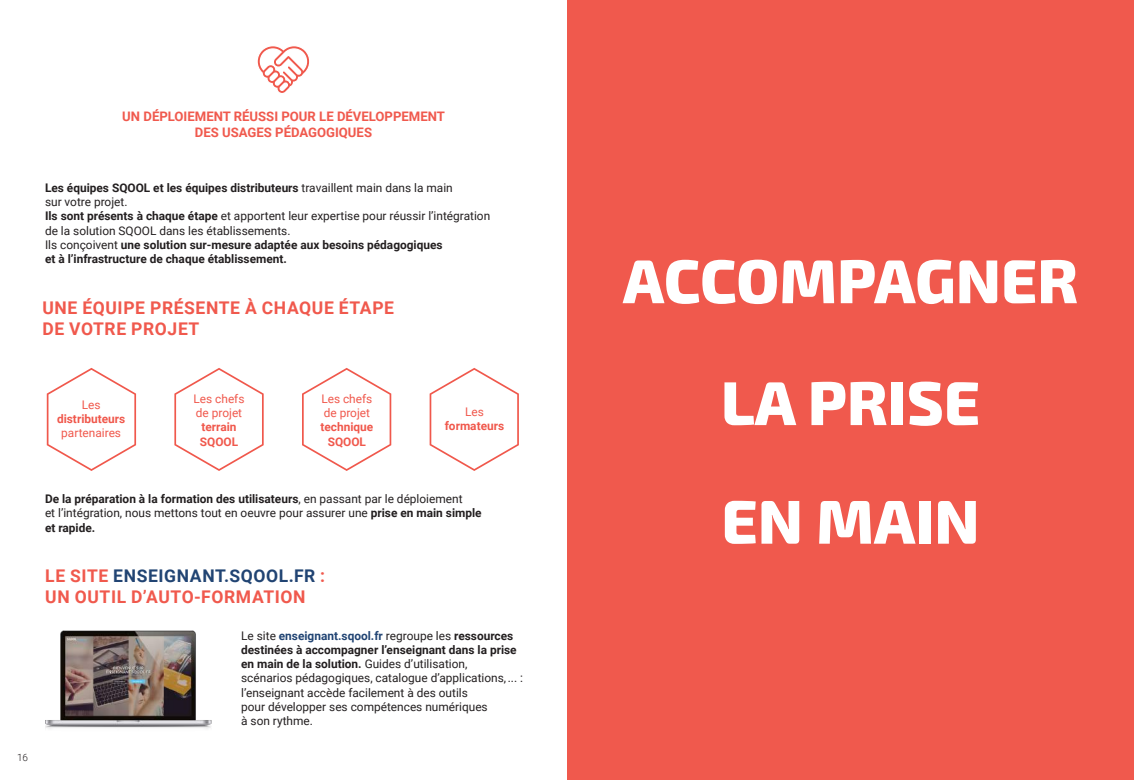
<style>
.page{position:relative;width:1134px;height:780px;background:#fff}
.page>*{position:absolute;margin:0;border:0;box-sizing:border-box;transform-origin:0 0}
.t1{font:800 61.88px/120.1px "Exo 2";color:#fff;text-align:center}
.t2{font:700 17.5px/21px "Roboto";letter-spacing:.035em;color:#f0594d}
.t3{font:700 13.12px/15.8px "Roboto";color:#f0594d;text-align:center}
.t4{font:11.88px/14.2px "Roboto";color:#231f20}
.t5{font:700 11.88px/14.2px "Roboto";color:#231f20}
.t6{font:11.88px/14.2px "Roboto";color:#f0584c}
.t7{font:700 11.88px/14.2px "Roboto";color:#f0584c}
.t8{font:300 10px "Roboto";color:#231f20}
.s1{font-weight:400}
.s2{font-weight:700}
.s3{color:#214473}
.s4{font-weight:700;color:#214473}
</style>
<div class="page">
<div style="left:567px;top:0;width:567px;height:780px;background:#f0594d"></div>
<svg style="left:257px;top:46px;width:52px;height:47px"></svg>
<img style="left:45px;top:630px;width:166px;height:99px">
<svg style="left:174px;top:368px;width:90px;height:103px"></svg>
<svg style="left:302px;top:368px;width:89px;height:103px"></svg>
<svg style="left:47px;top:368px;width:89px;height:103px"></svg>
<svg style="left:430px;top:368px;width:89px;height:103px"></svg>
<p class="t3" style="left:122px;top:108px;width:324px">UN DÉPLOIEMENT RÉUSSI POUR LE DÉVELOPPEMENT<br>DES USAGES PÉDAGOGIQUES</p>
<p class="t5" style="left:45px;top:180px;width:447px">Les équipes SQOOL et les équipes distributeurs <span class="s1">travaillent main dans la main<br>sur votre projet.<br></span>Ils sont présents à chaque étape <span class="s1">et apportent leur expertise pour réussir l’intégration de la solution SQOOL dans les établissements.<br>Ils conçoivent</span> une solution sur-mesure adaptée aux besoins pédagogiques<br>et à l’infrastructure de chaque établissement.</p>
<h2 class="t2" style="left:42px;top:297px;width:353px">UNE ÉQUIPE PRÉSENTE À CHAQUE ÉTAPE<br>DE VOTRE PROJET</h2>
<p class="t6" style="left:82px;top:397px;width:20px">Les</p>
<p class="t7" style="left:57px;top:411px;width:70px">distributeurs</p>
<p class="t6" style="left:61px;top:425px;width:61px">partenaires</p>
<p class="t6" style="left:193px;top:391px;width:53px">Les chefs de projet</p>
<p class="t7" style="left:200px;top:419px;width:40px">terrain<br>SQOOL</p>
<p class="t6" style="left:321px;top:391px;width:53px">Les chefs de projet</p>
<p class="t7" style="left:320px;top:419px;width:54px;text-align:center">technique<br>SQOOL</p>
<p class="t6" style="left:465px;top:404px;width:20px">Les</p>
<p class="t7" style="left:445px;top:418px;width:61px">formateurs</p>
<p class="t8" style="left:17px;top:750px;width:13px">16</p>
<p class="t4" style="left:45px;top:491px;width:438px"><span class="s2">De la préparation à la formation des utilisateurs</span>, en passant par le déploiement<br>et l’intégration, nous mettons tout en oeuvre pour assurer une <span class="s2">prise en main simple et rapide.</span></p>
<h2 class="t2" style="left:45px;top:564px;width:281px">LE SITE <span class="s3">ENSEIGNANT.SQOOL.FR</span> :<br>UN OUTIL D’AUTO-FORMATION</h2>
<p class="t4" style="left:241px;top:627px;width:283px">Le site <span class="s4">enseignant.sqool.fr</span> regroupe les <span class="s2">ressources destinées à accompagner l’enseignant dans la prise en main de la solution.</span> Guides d’utilisation,<br>scénarios pédagogiques, catalogue d’applications, ... : l’enseignant accède facilement à des outils<br>pour développer ses compétences numériques<br>à son rythme.</p>
<h1 class="t1" style="left:623px;top:223px;width:457px">ACCOMPAGNER<br>LA PRISE<br>EN MAIN</h1>
</div>
